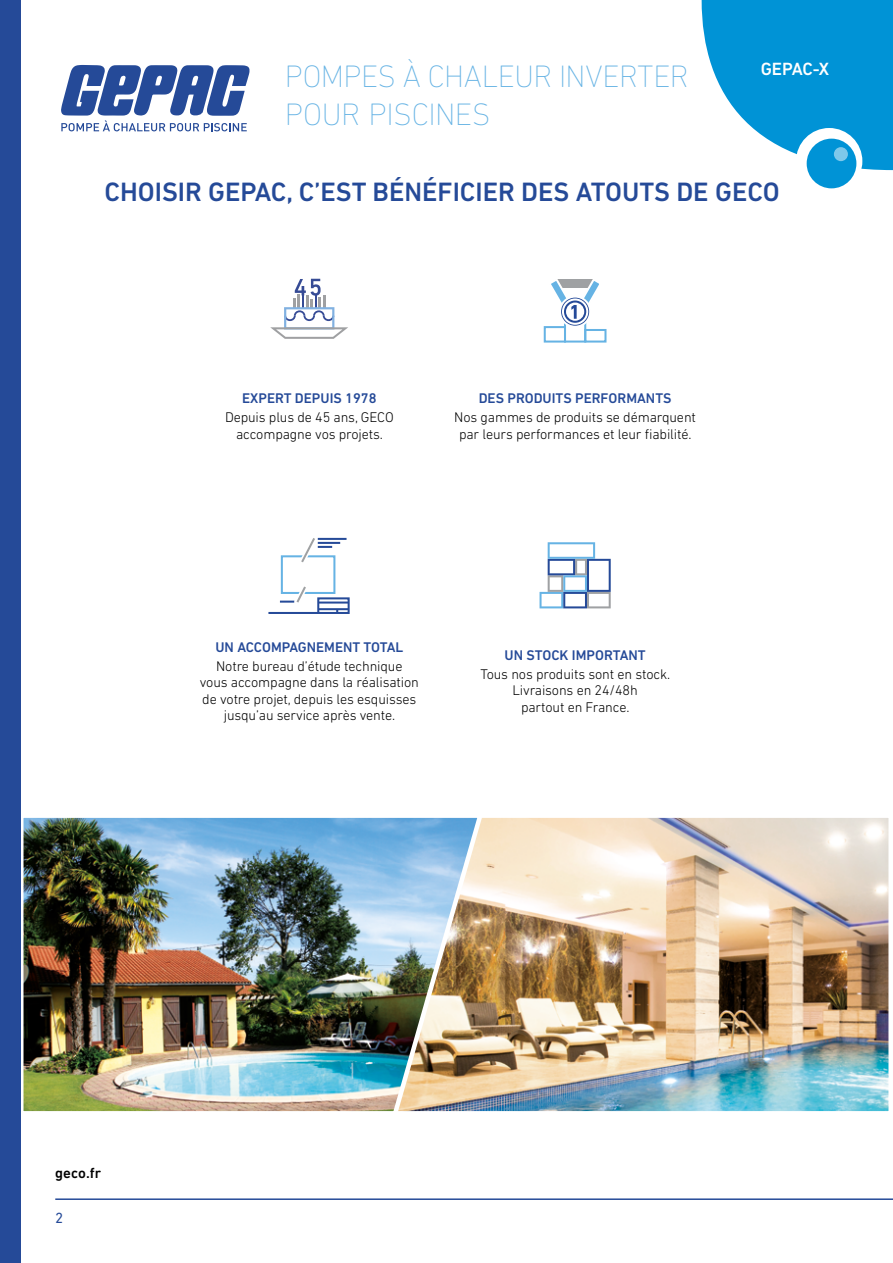
<style>
.page{position:relative;width:893px;height:1263px;background:#fff}
.page>*{position:absolute;margin:0;border:0;box-sizing:border-box;transform-origin:0 0}
.t1{font:200 31.5px/37.8px "DIN Next LT Pro";letter-spacing:-.015em;color:#66b3e4}
.t2{font:500 27px "DIN Next LT Pro";color:#254a98}
.t3{font:500 18px "DIN Next LT Pro";letter-spacing:-.01em;color:#fff}
.t4{font:500 15px "DIN Next LT Pro";color:#000}
.t5{font:15px "DIN Next LT Pro";color:#254a98}
.t6{font:300 14.25px/16.5px "DIN Next LT Pro";letter-spacing:-.01em;color:#000;text-align:center}
.t7{font:500 14.25px "DIN Next LT Pro";color:#254a98}
</style>
<div class="page">
<img style="left:486px;top:817px;width:403px;height:295px">
<div style="left:564px;top:320px;width:22px;height:23px;border:2px solid #66b3e4"></div>
<div style="left:544px;top:326px;width:22px;height:17px;border:2px solid #66b3e4"></div>
<div style="left:584px;top:329px;width:22px;height:14px;border:2px solid #66b3e4"></div>
<svg style="left:547px;top:279px;width:52px;height:49px"></svg>
<div style="left:281px;top:555px;width:54px;height:39px;border:2px solid #66b3e4"></div>
<svg style="left:280px;top:584px;width:28px;height:19px"></svg>
<hr style="left:318px;top:538px;width:29px;height:2px;background:#254a98">
<hr style="left:318px;top:542px;width:22px;height:2px;background:#254a98">
<svg style="left:299px;top:537px;width:33px;height:26px"></svg>
<div style="left:317px;top:597px;width:33px;height:17px;border:2px solid #254a98"></div>
<hr style="left:268px;top:612px;width:50px;height:2px;background:#254a98">
<hr style="left:318px;top:601px;width:31px;height:2px;background:#254a98">
<hr style="left:318px;top:608px;width:31px;height:2px;background:#254a98">
<svg style="left:539px;top:542px;width:72px;height:66px"></svg>
<img style="left:23px;top:817px;width:463px;height:295px">
<svg style="left:270px;top:279px;width:78px;height:60px"></svg>
<svg style="left:702px;top:0;width:191px;height:170px"></svg>
<div style="left:0;top:0;width:21px;height:1263px;background:#254a98"></div>
<svg style="left:61px;top:65px;width:189px;height:66px"></svg>
<div style="left:796px;top:128px;width:66px;height:66px;background:#fff;border-radius:50%"></div>
<div style="left:807px;top:139px;width:49px;height:49px;background:#0093d6;border-radius:50%"></div>
<div style="left:834px;top:147px;width:14px;height:14px;background:#7fc8ea;border-radius:50%"></div>
<hr style="left:55px;top:1198px;width:838px;height:2px;background:#254a98">
<h1 class="t1" style="left:285px;top:58px;width:405px">POMPES À CHALEUR INVERTER<br>POUR PISCINES</h1>
<p class="t3" style="left:761px;top:59px;width:70px">GEPAC-X</p>
<h2 class="t2" style="left:105px;top:177px;width:677px">CHOISIR GEPAC, C’EST BÉNÉFICIER DES ATOUTS DE GECO</h2>
<p class="t7" style="left:242px;top:390px;width:136px">EXPERT DEPUIS 1978</p>
<p class="t6" style="left:225px;top:409px;width:170px">Depuis plus de 45 ans, GECO accompagne vos projets.</p>
<p class="t7" style="left:479px;top:390px;width:194px">DES PRODUITS PERFORMANTS</p>
<p class="t6" style="left:454px;top:409px;width:243px">Nos gammes de produits se démarquent par leurs performances et leur fiabilité.</p>
<p class="t7" style="left:215px;top:639px;width:189px">UN ACCOMPAGNEMENT TOTAL</p>
<p class="t6" style="left:200px;top:657px;width:221px">Notre bureau d’étude technique<br>vous accompagne dans la réalisation de votre projet, depuis les esquisses jusqu’au service après vente.</p>
<p class="t7" style="left:505px;top:647px;width:143px">UN STOCK IMPORTANT</p>
<p class="t6" style="left:480px;top:666px;width:191px">Tous nos produits sont en stock.<br>Livraisons en 24/48h<br>partout en France.</p>
<p class="t4" style="left:55px;top:1164px;width:47px">geco.fr</p>
<p class="t5" style="left:55px;top:1209px;width:10px">2</p>
</div>
